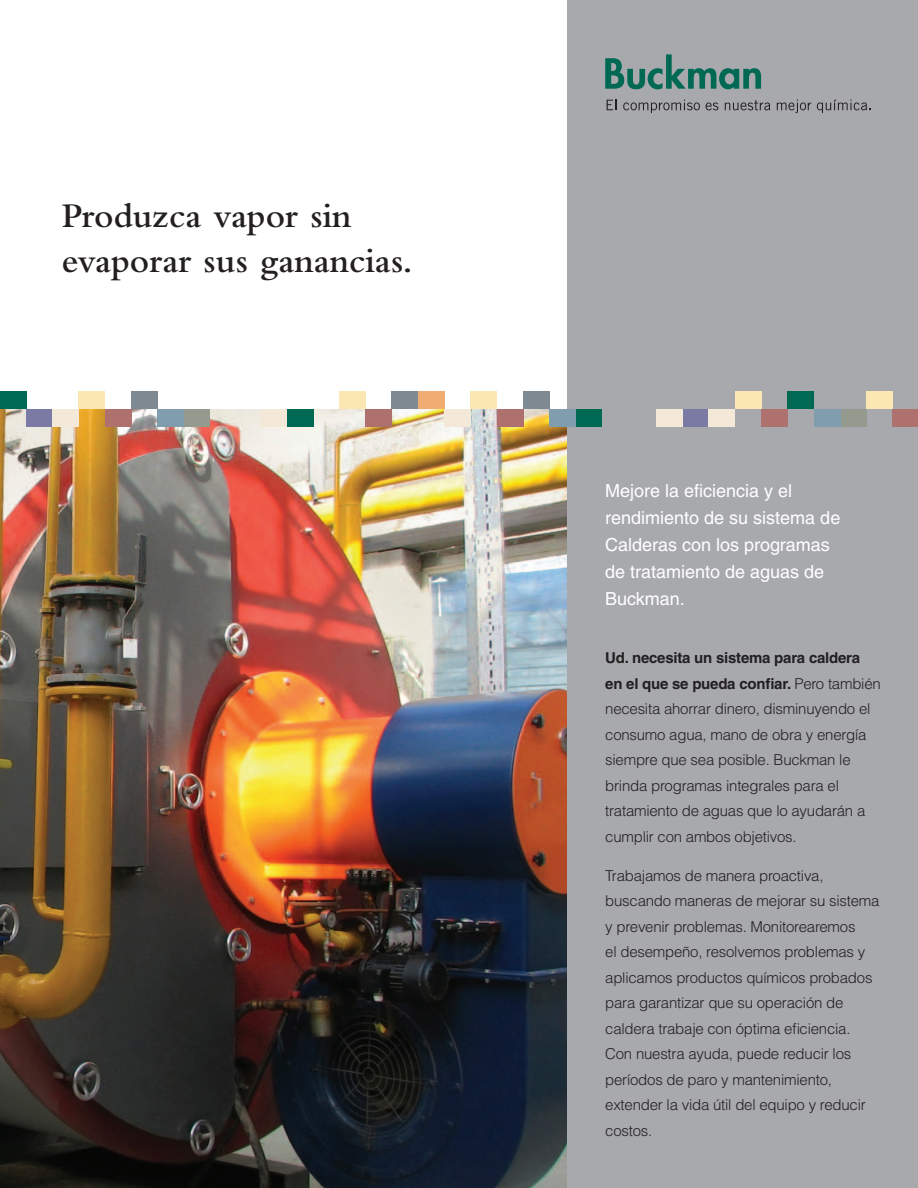
<style>
.page{position:relative;width:918px;height:1188px;background:#fff}
.page>*{position:absolute;margin:0;border:0;box-sizing:border-box;transform-origin:0 0}
.t1{font:600 36px/45px "Bembo Std";color:#231f20}
.t2{font:18px/27px "Helvetica";color:#fff}
.t3{font:300 15px/25.5px "Helvetica";letter-spacing:-.015em;color:#231f20}
.s1{font-weight:700}
</style>
<div class="page">
<div style="left:567px;top:0;width:351px;height:1188px;background:#a8a9ad"></div>
<img style="left:0;top:409px;width:567px;height:779px">
<div style="left:366px;top:409px;width:26px;height:18px;background:#af716e"></div>
<div style="left:392px;top:392px;width:26px;height:17px;background:#7f8991"></div>
<div style="left:339px;top:392px;width:27px;height:17px;background:#fbe7b1"></div>
<div style="left:418px;top:392px;width:26px;height:17px;background:#f1ac71"></div>
<div style="left:497px;top:409px;width:26px;height:18px;background:#af716e"></div>
<div style="left:576px;top:409px;width:26px;height:18px;background:#006953"></div>
<div style="left:523px;top:392px;width:26px;height:17px;background:#7f8991"></div>
<div style="left:471px;top:392px;width:26px;height:17px;background:#fbe7b1"></div>
<div style="left:444px;top:409px;width:27px;height:18px;background:#f4e9d8"></div>
<div style="left:549px;top:409px;width:27px;height:18px;background:#809dad"></div>
<div style="left:287px;top:409px;width:26px;height:18px;background:#006953"></div>
<div style="left:261px;top:409px;width:26px;height:18px;background:#f4e9d8"></div>
<div style="left:105px;top:409px;width:26px;height:18px;background:#af716e"></div>
<div style="left:184px;top:409px;width:26px;height:18px;background:#959a8f"></div>
<div style="left:131px;top:392px;width:26px;height:17px;background:#7f8991"></div>
<div style="left:79px;top:392px;width:26px;height:17px;background:#fbe7b1"></div>
<div style="left:26px;top:409px;width:26px;height:18px;background:#7a7aa5"></div>
<div style="left:0;top:392px;width:26px;height:17px;background:#006953"></div>
<div style="left:52px;top:409px;width:27px;height:18px;background:#f4e9d8"></div>
<div style="left:157px;top:409px;width:27px;height:18px;background:#809dad"></div>
<div style="left:683px;top:409px;width:26px;height:18px;background:#7a7aa5"></div>
<div style="left:656px;top:409px;width:26px;height:18px;background:#f4e9d8"></div>
<div style="left:893px;top:409px;width:25px;height:18px;background:#af716e"></div>
<div style="left:866px;top:392px;width:27px;height:17px;background:#fbe7b1"></div>
<div style="left:761px;top:409px;width:27px;height:18px;background:#af716e"></div>
<div style="left:840px;top:409px;width:26px;height:18px;background:#959a8f"></div>
<div style="left:788px;top:392px;width:26px;height:17px;background:#006953"></div>
<div style="left:735px;top:392px;width:26px;height:17px;background:#fbe7b1"></div>
<div style="left:709px;top:409px;width:26px;height:18px;background:#f4e9d8"></div>
<div style="left:814px;top:409px;width:26px;height:18px;background:#809dad"></div>
<svg style="left:605px;top:54px;width:156px;height:35px"></svg>
<svg style="left:607px;top:100px;width:10px;height:10px"></svg>
<svg style="left:623px;top:100px;width:77px;height:13px"></svg>
<svg style="left:706px;top:102px;width:12px;height:8px"></svg>
<svg style="left:725px;top:100px;width:45px;height:10px"></svg>
<svg style="left:777px;top:100px;width:34px;height:13px"></svg>
<svg style="left:817px;top:100px;width:54px;height:13px"></svg>
<h1 class="t1" style="left:62px;top:193px;width:353px">Produzca vapor sin evaporar sus ganancias.</h1>
<p class="t2" style="left:605px;top:477px;width:237px">Mejore la eficiencia y el rendimiento de su sistema de<br>Calderas con los programas de tratamiento de aguas de<br>Buckman.</p>
<p class="t3" style="left:605px;top:645px;width:277px"><span class="s1">Ud. necesita un sistema para caldera en el que se pueda confiar.</span> Pero también necesita ahorrar dinero, disminuyendo el consumo agua, mano de obra y energía siempre que sea posible. Buckman le brinda programas integrales para el tratamiento de aguas que lo ayudarán a cumplir con ambos objetivos.</p>
<p class="t3" style="left:605px;top:862px;width:276px">Trabajamos de manera proactiva, buscando maneras de mejorar su sistema y prevenir problemas. Monitorearemos<br>el desempeño, resolvemos problemas y aplicamos productos químicos probados para garantizar que su operación de caldera trabaje con óptima eficiencia.<br>Con nuestra ayuda, puede reducir los períodos de paro y mantenimiento, extender la vida útil del equipo y reducir costos.</p>
</div>
